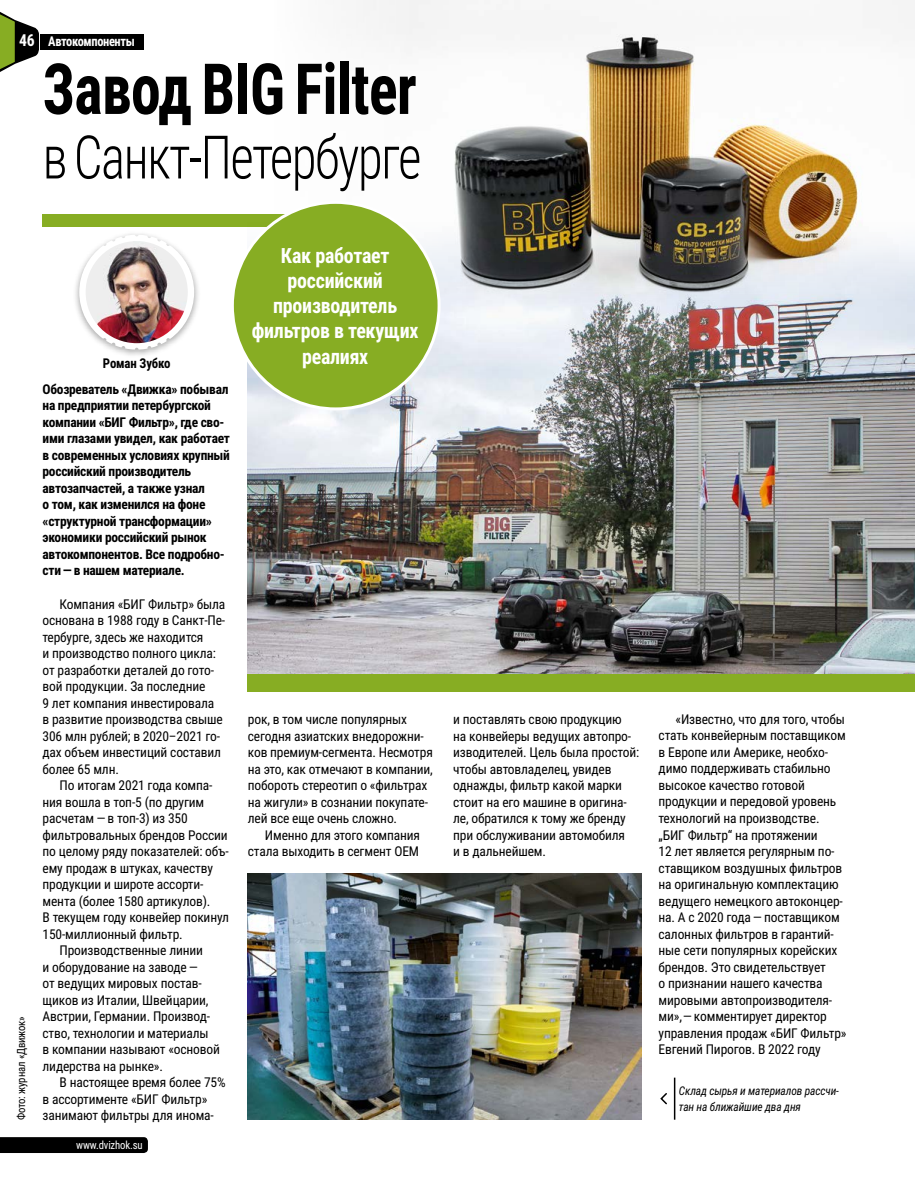
<style>
.page{position:relative;width:915px;height:1191px;background:#fff}
.page>*{position:absolute;margin:0;border:0;box-sizing:border-box;transform-origin:0 0}
.t1{font:700 70.5px "Roboto Condensed";letter-spacing:-.01em;color:#000;scale:.85 1}
.t2{font:300 60px "Roboto Condensed";letter-spacing:-.03em;color:#000;scale:.85 1}
.t3{font:700 21px/25.2px "Roboto Condensed";letter-spacing:-.01em;color:#fff;text-align:center;scale:.95 1}
.t4{font:700 16.5px "Roboto Condensed";color:#fff;scale:.95 1}
.t5{font:13.5px/16.5px "Roboto Condensed";letter-spacing:-.01em;color:#000}
.t6{font:700 13.5px/16.5px "Roboto Condensed";letter-spacing:-.02em;color:#000}
.t7{font:700 13.5px "Roboto Condensed";letter-spacing:-.03em;color:#fff;scale:.92 1}
.t8{font:700 13.5px "Roboto Condensed";letter-spacing:-.02em;color:#000;scale:.95 1}
.t9{font:italic 12px/16.5px "Roboto Condensed";letter-spacing:-.01em;color:#000;scale:.95 1}
.t10{font:11.25px "Roboto Condensed";letter-spacing:-.01em;color:#000;scale:.95 1}
.t11{font:11.25px "Roboto Condensed";letter-spacing:-.01em;color:#fff;scale:.95 1}
</style>
<div class="page">
<img style="left:363px;top:0;width:551px;height:223px">
<div style="left:73px;top:230px;width:128px;height:128px;background:#000;opacity:.35"></div>
<svg style="left:79px;top:235px;width:115px;height:114px"></svg>
<img style="left:86px;top:241px;width:102px;height:102px;border-radius:51px">
<div style="left:43px;top:214px;width:292px;height:13px;background:#87ad23"></div>
<img style="left:248px;top:873px;width:393px;height:246px">
<hr style="left:673px;top:1077px;width:2px;height:42px;background:#000">
<svg style="left:660px;top:1093px;width:7px;height:12px"></svg>
<img style="left:248px;top:223px;width:666px;height:451px">
<div style="left:232px;top:202px;width:207px;height:207px;background:#87ad23;border-radius:50%"></div>
<div style="left:248px;top:674px;width:666px;height:17px;background:#87ad23"></div>
<svg style="left:0;top:1137px;width:148px;height:16px"></svg>
<div style="left:40px;top:34px;width:103px;height:16px;background:#000"></div>
<svg style="left:0;top:12px;width:39px;height:60px"></svg>
<p class="t4" style="left:19px;top:28px;width:18px">46</p>
<p class="t7" style="left:48px;top:31px;width:96px">Автокомпоненты</p>
<h1 class="t1" style="left:43px;top:39px;width:441px">Завод BIG Filter</h1>
<h2 class="t2" style="left:43px;top:115px;width:447px">в Санкт-Петербурге</h2>
<p class="t10" style="left:13px;top:1120px;width:111px;rotate:-90deg">Фото: журнал «Движок»</p>
<p class="t8" style="left:103px;top:353px;width:72px">Роман Зубко</p>
<p class="t6" style="left:43px;top:380px;width:189px">Обозреватель «Движка» побывал на предприятии петербургской компании «БИГ Фильтр», где сво&shy;ими глазами увидел, как работает в современных условиях крупный российский производитель автозапчастей, а также узнал<br>о том, как изменился на фоне «структурной трансформации» экономики российский рынок автокомпонентов. Все подробно&shy;сти — в нашем материале.</p>
<p class="t5" style="left:43px;top:595px;width:184px;text-indent:17px">Компания «БИГ Фильтр» была основана в 1988 году в Санкт-Пе&shy;тербурге, здесь же находится<br>и производство полного цикла: от разработки деталей до гото&shy;вой продукции. За последние<br>9 лет компания инвестировала<br>в развитие производства свыше<br>306 млн рублей; в 2020–2021 го&shy;дах объем инвестиций составил более 65 млн.</p>
<p class="t5" style="left:60px;top:776px;width:154px">По итогам 2021 года компа-</p>
<p class="t5" style="left:43px;top:793px;width:163px">ния вошла в топ‑5 (по другим</p>
<p class="t5" style="left:43px;top:809px;width:147px">расчетам — в топ‑3) из 350</p>
<p class="t5" style="left:43px;top:826px;width:187px">фильтровальных брендов России</p>
<p class="t5" style="left:43px;top:842px;width:188px">по целому ряду показателей: объ-</p>
<p class="t5" style="left:43px;top:859px;width:172px">ему продаж в штуках, качеству</p>
<p class="t5" style="left:43px;top:875px;width:162px">продукции и широте ассорти-</p>
<p class="t5" style="left:43px;top:892px;width:169px">мента (более 1580 артикулов).</p>
<p class="t5" style="left:43px;top:908px;width:188px">В текущем году конвейер покинул</p>
<p class="t5" style="left:43px;top:925px;width:142px">150-миллионный фильтр.</p>
<p class="t5" style="left:60px;top:941px;width:145px">Производственные линии</p>
<p class="t5" style="left:43px;top:958px;width:157px">и оборудование на заводе —</p>
<p class="t5" style="left:43px;top:974px;width:161px">от ведущих мировых постав-</p>
<p class="t5" style="left:43px;top:991px;width:167px">щиков из Италии, Швейцарии,</p>
<p class="t5" style="left:43px;top:1007px;width:169px">Австрии, Германии. Производ-</p>
<p class="t5" style="left:43px;top:1024px;width:168px">ство, технологии и материалы</p>
<p class="t5" style="left:43px;top:1040px;width:179px">в компании называют «основой</p>
<p class="t5" style="left:43px;top:1057px;width:122px">лидерства на рынке».</p>
<p class="t5" style="left:60px;top:1073px;width:167px">В настоящее время более 75%</p>
<p class="t5" style="left:43px;top:1090px;width:166px">в ассортименте «БИГ Фильтр»</p>
<p class="t5" style="left:43px;top:1106px;width:173px">занимают фильтры для инома-</p>
<p class="t11" style="left:76px;top:1137px;width:72px">www.dvizhok.su</p>
<h3 class="t3" style="left:252px;top:242px;width:177px">Как работает российский производитель фильтров в текущих реалиях</h3>
<p class="t5" style="left:248px;top:710px;width:186px">рок, в том числе популярных сегодня азиатских внедорожни&shy;ков премиум-сегмента. Несмотря на это, как отмечают в компании, побороть стереотип о «фильтрах на жигули» в сознании покупате&shy;лей все еще очень сложно.</p>
<p class="t5" style="left:248px;top:826px;width:174px;text-align:right">Именно для этого компания стала выходить в сегмент OEM</p>
<p class="t5" style="left:453px;top:710px;width:187px">и поставлять свою продукцию<br>на конвейеры ведущих автопро&shy;изводителей. Цель была простой: чтобы автовладелец, увидев однажды, фильтр какой марки стоит на его машине в оригина&shy;ле, обратился к тому же бренду при обслуживании автомобиля<br>и в дальнейшем.</p>
<p class="t5" style="left:658px;top:710px;width:189px;text-indent:17px">«Известно, что для того, чтобы стать конвейерным поставщиком в Европе или Америке, необхо&shy;димо поддерживать стабильно высокое качество готовой продукции и передовой уровень технологий на производстве. „БИГ Фильтр“ на протяжении<br>12 лет является регулярным по&shy;ставщиком воздушных фильтров на оригинальную комплектацию ведущего немецкого автоконцер&shy;на. А с 2020 года — поставщиком салонных фильтров в гарантий&shy;ные сети популярных корейских брендов. Это свидетельствует<br>о признании нашего качества мировыми автопроизводителя&shy;ми»,— комментирует директор управления продаж «БИГ Фильтр»<br>Евгений Пирогов. В 2022 году</p>
<p class="t9" style="left:678px;top:1081px;width:170px">Склад сырья и материалов рассчи&shy;тан на ближайшие два дня</p>
</div>
